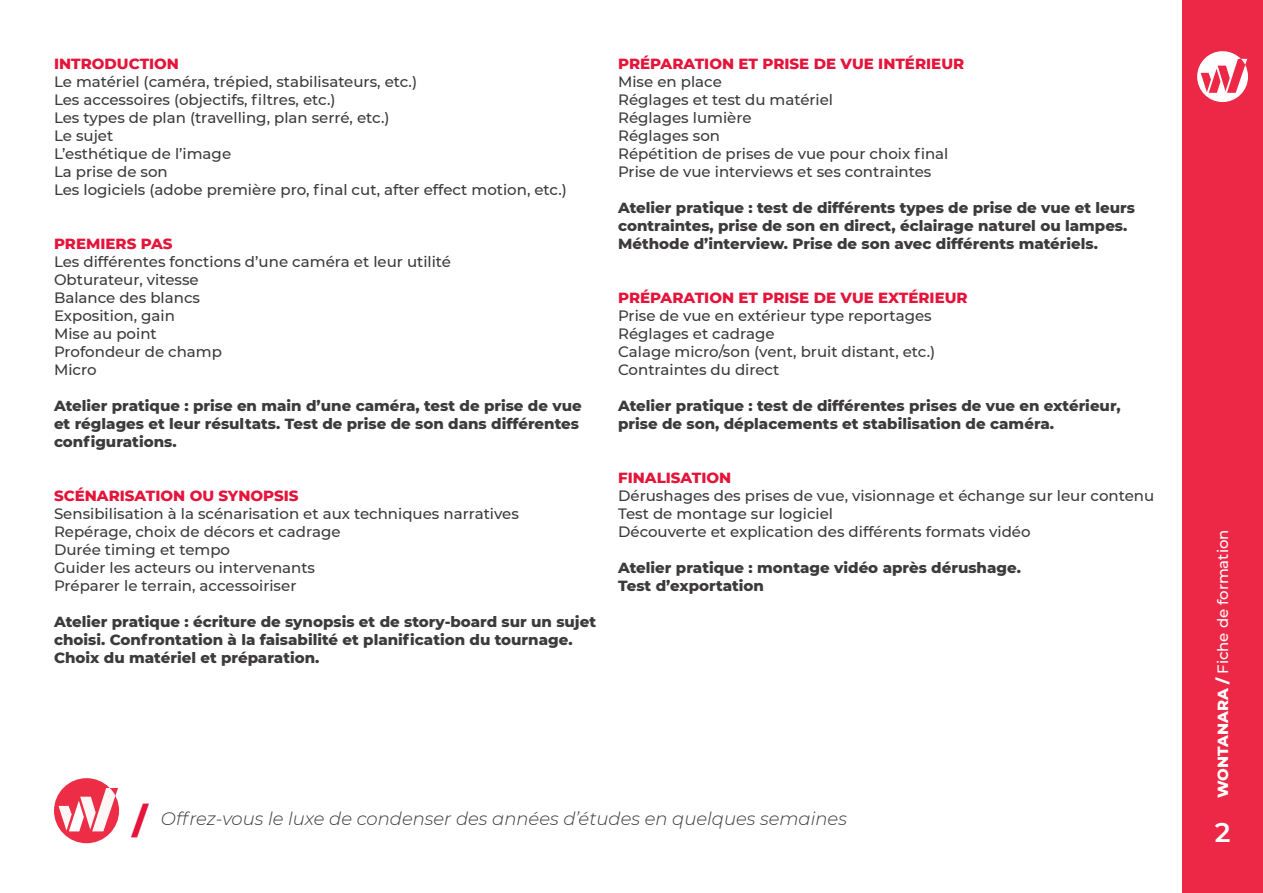
<style>
.page{position:relative;width:1263px;height:893px;background:#fff}
.page>*{position:absolute;margin:0;border:0;box-sizing:border-box;transform-origin:0 0}
.t1{font:800 36px "Montserrat";color:#e5143a}
.t2{font:600 27px "Montserrat";color:#fff}
.t3{font:italic 300 18px "Montserrat";color:#3c3a3b}
.t4{font:500 15px/18px "Montserrat";color:#3c3a3b}
.t5{font:800 15px/18px "Montserrat";color:#3c3a3b}
.t6{font:800 15px "Montserrat";color:#e5143a}
.t7{font:500 15px "Montserrat";color:#fff}
.s1{font-weight:800}
</style>
<div class="page">
<div style="left:1182px;top:0;width:81px;height:893px;background:#ed2846"></div>
<svg style="left:1197px;top:51px;width:51px;height:51px"></svg>
<div style="left:54px;top:778px;width:65px;height:65px;background:#ed2c45;border-radius:50%"></div>
<svg style="left:59px;top:788px;width:59px;height:43px"></svg>
<p class="t6" style="left:54px;top:53px;width:127px">INTRODUCTION</p>
<p class="t4" style="left:54px;top:72px;width:514px">Le matériel (caméra, trépied, stabilisateurs, etc.)<br>Les accessoires (objectifs, filtres, etc.)<br>Les types de plan (travelling, plan serré, etc.)<br>Le sujet<br>L’esthétique de l’image<br>La prise de son<br>Les logiciels (adobe première pro, final cut, after effect motion, etc.)</p>
<p class="t6" style="left:54px;top:233px;width:120px">PREMIERS PAS</p>
<p class="t4" style="left:54px;top:252px;width:399px">Les différentes fonctions d’une caméra et leur utilité<br>Obturateur, vitesse<br>Balance des blancs<br>Exposition, gain<br>Mise au point<br>Profondeur de champ<br>Micro</p>
<p class="t5" style="left:54px;top:396px;width:529px">Atelier pratique : prise en main d’une caméra, test de prise de vue et réglages et leur résultats. Test de prise de son dans différentes configurations.</p>
<p class="t6" style="left:54px;top:485px;width:246px">SCÉNARISATION OU SYNOPSIS</p>
<p class="t4" style="left:54px;top:504px;width:466px">Sensibilisation à la scénarisation et aux techniques narratives Repérage, choix de décors et cadrage<br>Durée timing et tempo<br>Guider les acteurs ou intervenants<br>Préparer le terrain, accessoiriser</p>
<p class="t5" style="left:54px;top:612px;width:543px">Atelier pratique : écriture de synopsis et de story-board sur un sujet choisi. Confrontation à la faisabilité et planification du tournage.<br>Choix du matériel et préparation.</p>
<p class="t6" style="left:618px;top:53px;width:348px">PRÉPARATION ET PRISE DE VUE INTÉRIEUR</p>
<p class="t4" style="left:618px;top:72px;width:332px">Mise en place<br>Réglages et test du matériel<br>Réglages lumière<br>Réglages son<br>Répétition de prises de vue pour choix final<br>Prise de vue interviews et ses contraintes</p>
<p class="t5" style="left:618px;top:198px;width:518px">Atelier pratique : test de différents types de prise de vue et leurs contraintes, prise de son en direct, éclairage naturel ou lampes.<br>Méthode d’interview. Prise de son avec différents matériels.</p>
<p class="t6" style="left:618px;top:287px;width:351px">PRÉPARATION ET PRISE DE VUE EXTÉRIEUR</p>
<p class="t4" style="left:618px;top:306px;width:319px">Prise de vue en extérieur type reportages<br>Réglages et cadrage<br>Calage micro/son (vent, bruit distant, etc.)<br>Contraintes du direct</p>
<p class="t5" style="left:618px;top:396px;width:504px">Atelier pratique : test de différentes prises de vue en extérieur, prise de son, déplacements et stabilisation de caméra.</p>
<p class="t6" style="left:618px;top:467px;width:115px">FINALISATION</p>
<p class="t4" style="left:618px;top:486px;width:538px">Dérushages des prises de vue, visionnage et échange sur leur contenu<br>Test de montage sur logiciel<br>Découverte et explication des différents formats vidéo</p>
<p class="t5" style="left:618px;top:558px;width:404px">Atelier pratique : montage vidéo après dérushage.<br>Test d’exportation</p>
<h1 class="t1" style="left:133px;top:794px;width:16px">/</h1>
<p class="t3" style="left:161px;top:806px;width:687px">Offrez-vous le luxe de condenser des années d’études en quelques semaines</p>
<p class="t7" style="left:1212px;top:798px;width:270px;rotate:-90deg"><span class="s1">WONTANARA /</span> Fiche de formation</p>
<h2 class="t2" style="left:1215px;top:814px;width:17px">2</h2>
</div>
